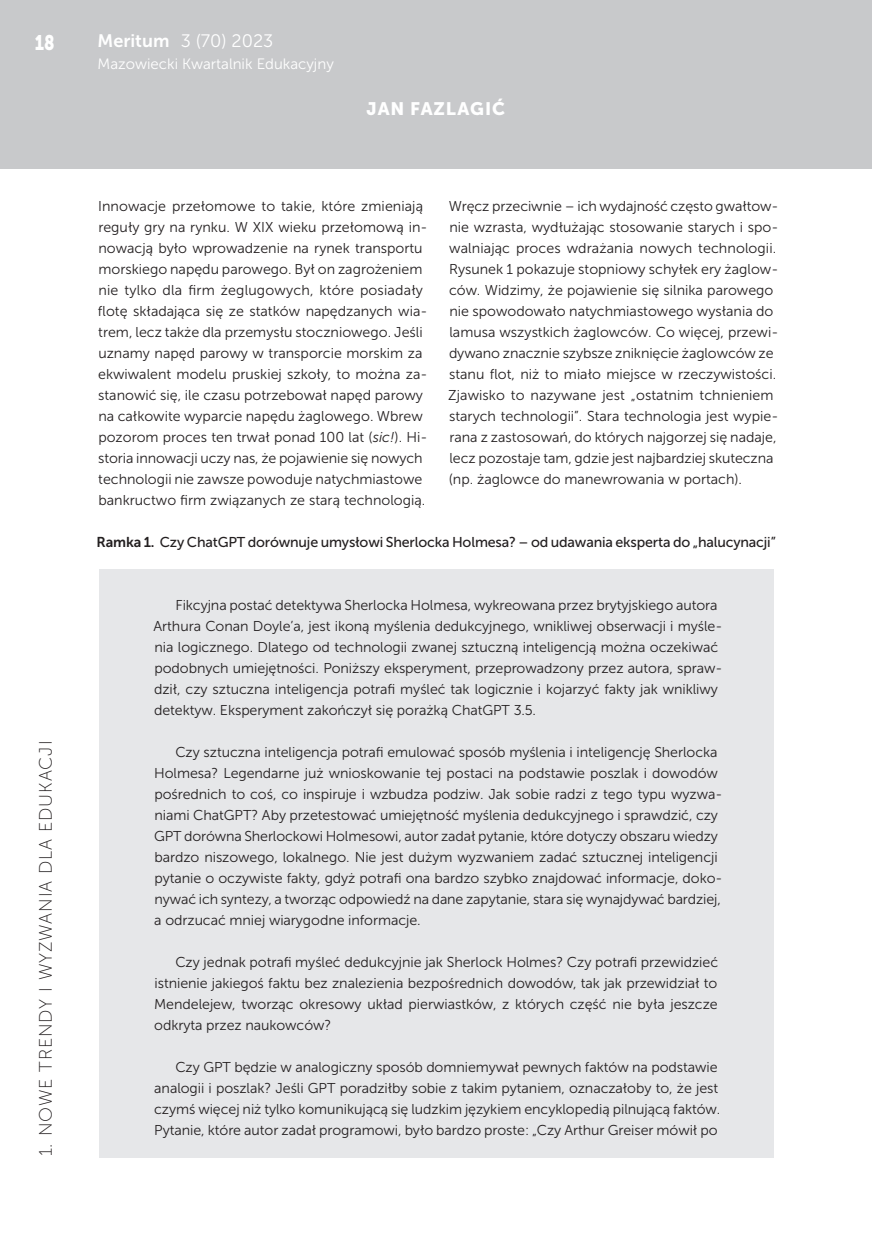
<style>
.page{position:relative;width:872px;height:1234px;background:#fff}
.page>*{position:absolute;margin:0;border:0;box-sizing:border-box;transform-origin:0 0}
.t1{font:21px "Museo Sans 900";color:#fff;scale:.8 1}
.t2{font:18px "Museo Sans 100";letter-spacing:.05em;color:#231f20}
.t3{font:18px "Museo Sans 300";color:#fff}
.t4{font:18px "Museo Sans 900";letter-spacing:.05em;color:#fff}
.t5{font:15px "Museo Sans 300";color:#fff}
.t6{font:14.25px/21px "Museo Sans 300";letter-spacing:-.005em;color:#231f20}
.t7{font:14.25px "Museo Sans 500";letter-spacing:-.01em;color:#231f20}
.s1{font-family:"Museo Sans 700"}
.s2{font-style:italic}
</style>
<div class="page">
<div style="left:0;top:0;width:872px;height:169px;background:#c8c9cb"></div>
<div style="left:99px;top:568px;width:674px;height:589px;background:#e6e7e9"></div>
<h1 class="t1" style="left:35px;top:30px;width:26px">18</h1>
<p class="t3" style="left:98px;top:31px;width:177px"><span class="s1">Meritum</span> 3 (70) 2023</p>
<p class="t5" style="left:98px;top:56px;width:238px">Mazowiecki Kwartalnik Edukacyjny</p>
<p class="t4" style="left:366px;top:99px;width:140px">JAN FAZLAGIĆ</p>
<p class="t6" style="left:98px;top:195px;width:331px">Innowacje przełomowe to takie, które zmieniają reguły gry na rynku. W XIX wieku przełomową in&shy;nowacją było wprowadzenie na rynek transportu morskiego napędu parowego. Był on zagrożeniem nie tylko dla firm żeglugowych, które posiadały flotę składająca się ze statków napędzanych wia&shy;trem, lecz także dla przemysłu stoczniowego. Jeśli uznamy napęd parowy w transporcie morskim za ekwiwalent modelu pruskiej szkoły, to można za&shy;stanowić się, ile czasu potrzebował napęd parowy na całkowite wyparcie napędu żaglowego. Wbrew pozorom proces ten trwał ponad 100 lat (<span class="s2">sic!</span>). Hi&shy;storia innowacji uczy nas, że pojawienie się nowych technologii nie zawsze powoduje natychmiastowe bankructwo firm związanych ze starą technologią.</p>
<p class="t6" style="left:448px;top:195px;width:332px">Wręcz przeciwnie – ich wydajność często gwałtow&shy;nie wzrasta, wydłużając stosowanie starych i spo&shy;walniając proces wdrażania nowych technologii.<br>Rysunek 1 pokazuje stopniowy schyłek ery żaglow&shy;ców. Widzimy, że pojawienie się silnika parowego nie spowodowało natychmiastowego wysłania do lamusa wszystkich żaglowców. Co więcej, przewi&shy;dywano znacznie szybsze zniknięcie żaglowców ze stanu flot, niż to miało miejsce w rzeczywistości.<br>Zjawisko to nazywane jest „ostatnim tchnieniem starych technologii”. Stara technologia jest wypie&shy;rana z zastosowań, do których najgorzej się nadaje, lecz pozostaje tam, gdzie jest najbardziej skuteczna (np. żaglowce do manewrowania w portach).</p>
<p class="t2" style="left:36px;top:1156px;width:417px;rotate:-90deg">1. NOWE TRENDY I WYZWANIA DLA EDUKACJI</p>
<p class="t7" style="left:97px;top:534px;width:680px"><span class="s1">Ramka 1.</span> Czy ChatGPT dorównuje umysłowi Sherlocka Holmesa? – od udawania eksperta do „halucynacji”</p>
<p class="t6" style="left:154px;top:594px;width:570px;text-indent:22px">Fikcyjna postać detektywa Sherlocka Holmesa, wykreowana przez brytyjskiego autora Arthura Conan Doyle’a, jest ikoną myślenia dedukcyjnego, wnikliwej obserwacji i myśle&shy;nia logicznego. Dlatego od technologii zwanej sztuczną inteligencją można oczekiwać podobnych umiejętności. Poniższy eksperyment, przeprowadzony przez autora, spraw&shy;dził, czy sztuczna inteligencja potrafi myśleć tak logicznie i kojarzyć fakty jak wnikliwy detektyw. Eksperyment zakończył się porażką ChatGPT 3.5.</p>
<p class="t6" style="left:154px;top:741px;width:570px;text-indent:21px">Czy sztuczna inteligencja potrafi emulować sposób myślenia i inteligencję Sherlocka Holmesa? Legendarne już wnioskowanie tej postaci na podstawie poszlak i dowodów pośrednich to coś, co inspiruje i wzbudza podziw. Jak sobie radzi z tego typu wyzwa&shy;niami ChatGPT? Aby przetestować umiejętność myślenia dedukcyjnego i sprawdzić, czy GPT dorówna Sherlockowi Holmesowi, autor zadał pytanie, które dotyczy obszaru wiedzy bardzo niszowego, lokalnego. Nie jest dużym wyzwaniem zadać sztucznej inteligencji pytanie o oczywiste fakty, gdyż potrafi ona bardzo szybko znajdować informacje, doko&shy;nywać ich syntezy, a tworząc odpowiedź na dane zapytanie, stara się wynajdywać bardziej, a odrzucać mniej wiarygodne informacje.</p>
<p class="t6" style="left:154px;top:951px;width:565px;text-align:justify;text-indent:21px">Czy jednak potrafi myśleć dedukcyjnie jak Sherlock Holmes? Czy potrafi przewidzieć istnienie jakiegoś faktu bez znalezienia bezpośrednich dowodów, tak jak przewidział to Mendelejew, tworząc okresowy układ pierwiastków, z których część nie była jeszcze odkryta przez naukowców?</p>
<p class="t6" style="left:154px;top:1056px;width:567px;text-indent:21px">Czy GPT będzie w analogiczny sposób domniemywał pewnych faktów na podstawie analogii i poszlak? Jeśli GPT poradziłby sobie z takim pytaniem, oznaczałoby to, że jest czymś więcej niż tylko komunikującą się ludzkim językiem encyklopedią pilnującą faktów.<br>Pytanie, które autor zadał programowi, było bardzo proste: „Czy Arthur Greiser mówił po</p>
</div>
